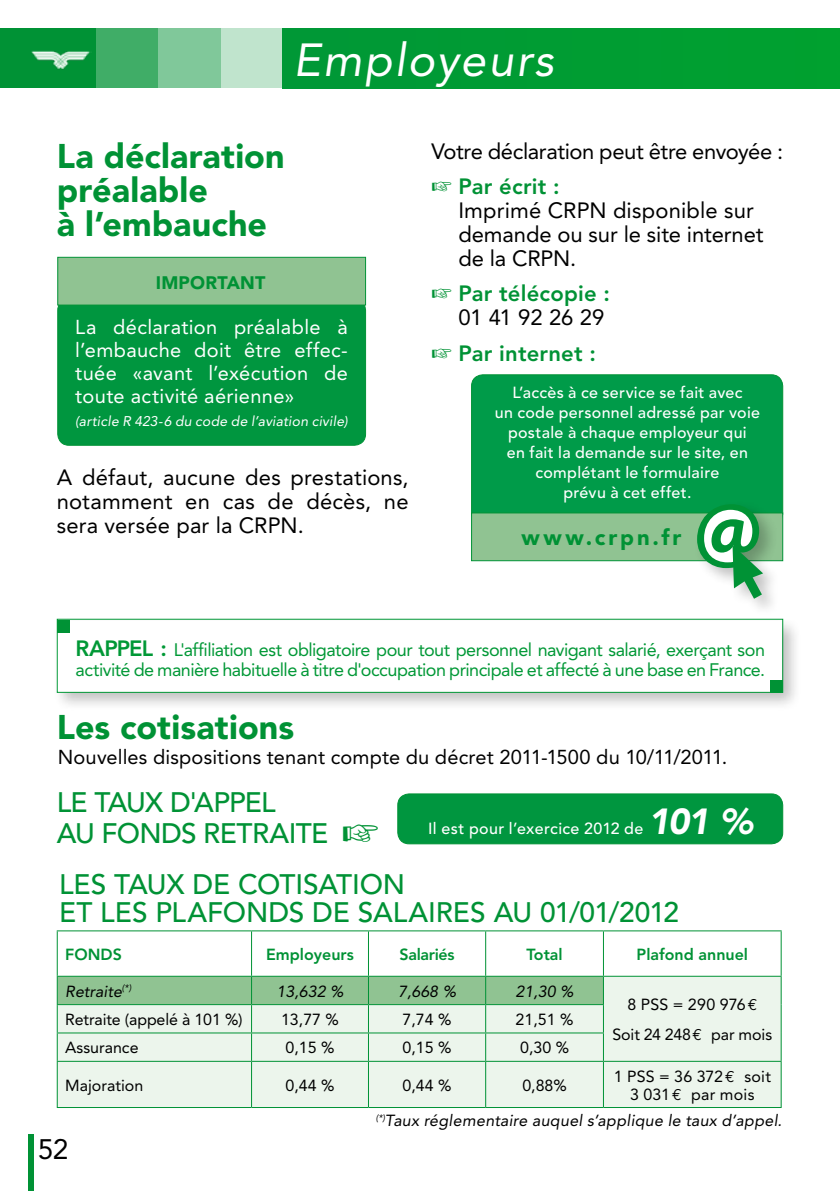
<style>
.page{position:relative;width:840px;height:1191px;background:#fff}
.page>*{position:absolute;margin:0;border:0;box-sizing:border-box;transform-origin:0 0}
.t1{font:italic 46px "Avenir";letter-spacing:.045em;color:#fff}
.t2{font:italic 900 36px "Avenir";color:#fff}
.t3{font:900 34px/34px "Avenir";letter-spacing:.005em;color:#009235}
.t4{font:500 28px/28px "Avenir";letter-spacing:-.015em;color:#009235}
.t5{font:28px "Avenir";color:#000}
.t6{font:22px/24px "Avenir";color:#000;text-align:justify}
.t7{font:800 22px "Avenir";letter-spacing:.01em;color:#009235}
.t8{font:22px "Avenir";letter-spacing:-.02em;color:#000}
.t9{font:900 22px "Avenir";letter-spacing:.135em;color:#009235}
.t10{font:20px/23px "Avenir";letter-spacing:.015em;color:#fff;text-align:justify}
.t11{font:20px "Avenir";letter-spacing:.005em;color:#000}
.t12{font:18px/20px "Avenir";letter-spacing:-.03em;color:#009836}
.t13{font:900 18px "Avenir";letter-spacing:.01em;color:#009235}
.t14{font:500 16px/20px "Avenir";letter-spacing:.02em;color:#fff;text-align:center}
.t15{font:16px/29.6px "Avenir";color:#000;text-align:center}
.t16{font:italic 16px "Avenir";letter-spacing:.015em;color:#000}
.t17{font:800 16px "Avenir";color:#009235}
.t18{font:800 16px "Avenir";letter-spacing:-.02em;color:#009235}
.t19{font:italic 14px "Avenir";letter-spacing:.015em;color:#fff}
.s1{font-weight:800;font-size:22px}
.s2{font-family:"Euro Mono"}
</style>
<div class="page">
<div style="left:58px;top:1061px;width:722px;height:46px;background:#ecf5ec"></div>
<hr style="left:57px;top:930px;width:194px;height:1px;background:#009235">
<hr style="left:251px;top:930px;width:117px;height:1px;background:#009235">
<hr style="left:368px;top:930px;width:117px;height:1px;background:#009235">
<hr style="left:485px;top:930px;width:118px;height:1px;background:#009235">
<hr style="left:603px;top:930px;width:178px;height:1px;background:#009235">
<svg style="left:57px;top:931px;width:724px;height:129px"></svg>
<hr style="left:57px;top:1060px;width:194px;height:1px;background:#009235">
<hr style="left:57px;top:1061px;width:1px;height:46px;background:#009235">
<hr style="left:251px;top:1060px;width:117px;height:1px;background:#009235">
<hr style="left:251px;top:1061px;width:1px;height:46px;background:#009235">
<hr style="left:368px;top:1060px;width:117px;height:1px;background:#009235">
<hr style="left:368px;top:1061px;width:1px;height:46px;background:#009235">
<hr style="left:485px;top:1060px;width:118px;height:1px;background:#009235">
<hr style="left:485px;top:1061px;width:1px;height:46px;background:#009235">
<hr style="left:603px;top:1060px;width:178px;height:1px;background:#009235">
<hr style="left:602px;top:1061px;width:1px;height:46px;background:#009235">
<hr style="left:780px;top:1061px;width:1px;height:46px;background:#009235">
<hr style="left:57px;top:1107px;width:194px;height:1px;background:#009235">
<hr style="left:251px;top:1107px;width:117px;height:1px;background:#009235">
<hr style="left:368px;top:1107px;width:117px;height:1px;background:#009235">
<hr style="left:485px;top:1107px;width:118px;height:1px;background:#009235">
<hr style="left:603px;top:1107px;width:178px;height:1px;background:#009235">
<div style="left:397px;top:794px;width:385px;height:50px;background:#00963f;border-radius:11px"></div>
<div style="left:397px;top:793px;width:385px;height:51px;border:1px solid #009235;border-radius:11px"></div>
<div style="left:58px;top:299px;width:307px;height:146px;background:#00963f;border-radius:11px"></div>
<div style="left:57px;top:299px;width:309px;height:147px;border:1px solid #009235;border-radius:11px"></div>
<div style="left:57px;top:257px;width:309px;height:48px;background:#90c392;border:1px solid #009235"></div>
<div style="left:28px;top:1134px;width:6px;height:57px;background:#009235"></div>
<div style="left:0;top:28px;width:95px;height:60px;background:#009235"></div>
<div style="left:95px;top:28px;width:63px;height:60px;background:#40ad67"></div>
<div style="left:158px;top:28px;width:63px;height:60px;background:#80c89a"></div>
<div style="left:221px;top:28px;width:63px;height:60px;background:#c0e4cd"></div>
<img style="left:31px;top:50px;width:59px;height:20px">
<div style="left:282px;top:29px;width:557px;height:59px;background:#009c33"></div>
<div style="left:471px;top:375px;width:311px;height:149px;background:#009b49;border-radius:11px"></div>
<div style="left:471px;top:374px;width:311px;height:150px;border:1px solid #009235;border-radius:11px"></div>
<div style="left:471px;top:512px;width:311px;height:49px;background:#90c392;border:1px solid #009235"></div>
<div style="left:692px;top:499px;width:88px;height:118px;background:#000;opacity:.25"></div>
<svg style="left:696px;top:504px;width:66px;height:95px"></svg>
<div style="left:52px;top:616px;width:750px;height:94px;background:#000;opacity:.25"></div>
<div style="left:57px;top:621px;width:724px;height:70px;background:#fff"></div>
<div style="left:57px;top:620px;width:12px;height:12px;background:#009235"></div>
<div style="left:769px;top:679px;width:13px;height:13px;background:#009235"></div>
<div style="left:57px;top:619px;width:725px;height:74px;border:1px solid #009836"></div>
<h1 class="t1" style="left:293px;top:33px;width:262px">Employeurs</h1>
<h3 class="t3" style="left:57px;top:138px;width:229px">La déclaration préalable<br>à l’embauche</h3>
<p class="t13" style="left:156px;top:272px;width:111px">IMPORTANT</p>
<p class="t10" style="left:75px;top:315px;width:274px">La déclaration préalable à l’embauche doit être effec&shy;tuée «avant l’exécution de toute activité aérienne»</p>
<p class="t19" style="left:75px;top:413px;width:274px">(article R 423-6 du code de l’aviation civile)</p>
<h3 class="t6" style="left:57px;top:465px;width:353px">A défaut, aucune des prestations, notamment en cas de décès, ne sera versée par la CRPN.</h3>
<h3 class="t8" style="left:431px;top:138px;width:353px">Votre déclaration peut être envoyée :</h3>
<h3 class="t7" style="left:458px;top:173px;width:103px">Par écrit :</h3>
<h3 class="t6" style="left:458px;top:198px;width:306px;text-align:left">Imprimé CRPN disponible sur demande ou sur le site internet de la CRPN.</h3>
<h3 class="t7" style="left:458px;top:280px;width:153px">Par télécopie :</h3>
<h3 class="t6" style="left:458px;top:306px;width:147px">01 41 92 26 29</h3>
<h3 class="t7" style="left:458px;top:340px;width:139px">Par internet :</h3>
<p class="t14" style="left:494px;top:383px;width:266px">L’accès à ce service se fait avec<br>un code personnel adressé par voie postale à chaque employeur qui<br>en fait la demande sur le site, en complétant le formulaire<br>prévu à cet effet.</p>
<h3 class="t9" style="left:521px;top:524px;width:161px">www.crpn.fr</h3>
<p class="t12" style="left:75px;top:640px;width:690px"><span class="s1">RAPPEL :</span> L'affiliation est obligatoire pour tout personnel navigant salarié, exerçant son activité de manière habituelle à titre d'occupation principale et affecté à une base en France.</p>
<h3 class="t3" style="left:57px;top:710px;width:239px">Les cotisations</h3>
<p class="t11" style="left:58px;top:745px;width:670px">Nouvelles dispositions tenant compte du décret 2011-1500 du 10/11/2011.</p>
<h3 class="t4" style="left:57px;top:787px;width:273px;line-height:31.4px">LE TAUX D'APPEL<br>AU FONDS RETRAITE</h3>
<p class="t14" style="left:428px;top:818px;width:216px">Il est pour l’exercice 2012 de</p>
<h2 class="t2" style="left:647px;top:799px;width:106px">101 %</h2>
<h3 class="t4" style="left:59px;top:871px;width:621px">LES TAUX DE COTISATION<br>ET LES PLAFONDS DE SALAIRES AU 01/01/2012</h3>
<p class="t17" style="left:65px;top:944px;width:58px">FONDS</p>
<p class="t17" style="left:266px;top:944px;width:89px">Employeurs</p>
<p class="t18" style="left:399px;top:944px;width:56px">Salariés</p>
<p class="t17" style="left:526px;top:944px;width:38px">Total</p>
<p class="t17" style="left:636px;top:944px;width:113px">Plafond annuel</p>
<p class="t16" style="left:65px;top:981px;width:67px">Retraite<sup>(*)</sup></p>
<p class="t16" style="left:276px;top:981px;width:68px">13,632 %</p>
<p class="t16" style="left:398px;top:981px;width:59px">7,668 %</p>
<p class="t16" style="left:515px;top:981px;width:59px">21,30 %</p>
<p class="t15" style="left:612px;top:989px;width:161px">8 PSS = 290 976<span class="s2">E<br></span>Soit 24 248<span class="s2">E</span> par mois</p>
<p class="t15" style="left:65px;top:1004px;width:179px">Retraite (appelé à 101 %)</p>
<p class="t15" style="left:281px;top:1004px;width:59px">13,77 %</p>
<p class="t15" style="left:402px;top:1004px;width:50px">7,74 %</p>
<p class="t15" style="left:515px;top:1004px;width:59px">21,51 %</p>
<p class="t15" style="left:65px;top:1033px;width:75px">Assurance</p>
<p class="t15" style="left:285px;top:1033px;width:50px">0,15 %</p>
<p class="t15" style="left:402px;top:1033px;width:50px">0,15 %</p>
<p class="t15" style="left:520px;top:1033px;width:50px">0,30 %</p>
<p class="t15" style="left:65px;top:1070px;width:79px">Majoration</p>
<p class="t15" style="left:285px;top:1070px;width:50px">0,44 %</p>
<p class="t15" style="left:402px;top:1070px;width:50px">0,44 %</p>
<p class="t15" style="left:522px;top:1070px;width:46px">0,88%</p>
<p class="t15" style="left:613px;top:1067px;width:159px;line-height:18px">1 PSS = 36 372<span class="s2">E</span> soit<br>3 031<span class="s2">E</span> par mois</p>
<h3 class="t5" style="left:38px;top:1133px;width:32px">52</h3>
<p class="t16" style="left:376px;top:1111px;width:407px"><sup>(*)</sup>Taux réglementaire auquel s’applique le taux d’appel.</p>
</div>
